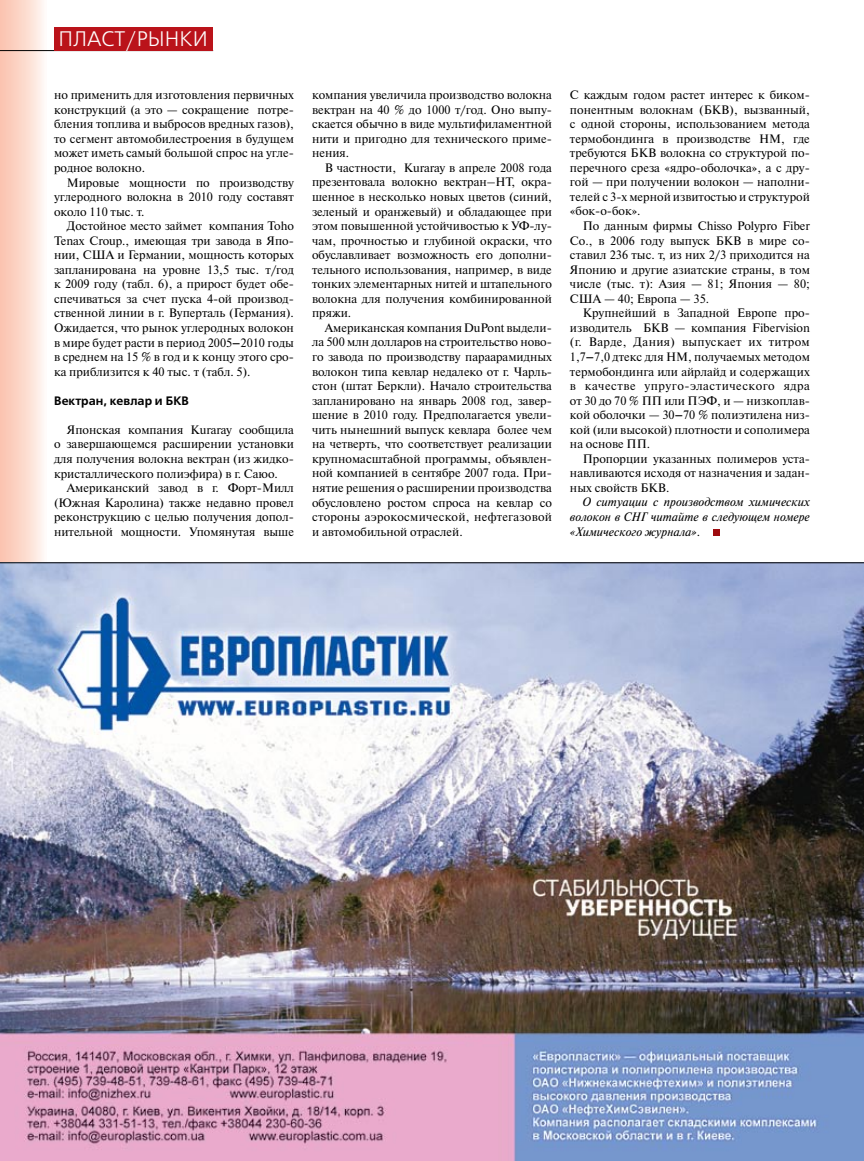
<style>
.page{position:relative;width:864px;height:1161px;background:#fff}
.page>*{position:absolute;margin:0;border:0;box-sizing:border-box;transform-origin:0 0}
.t1{font:21px "Free Set C";color:#fff}
.t2{font:12.15px/14.5px "Newton C";color:#000;text-align:justify}
.t3{font:italic 12.15px/14.5px "Newton C";color:#000;text-align:justify}
.t4{font:700 12.15px "Free Set C";color:#000}
.s1{font-family:"Pragmatica C";font-weight:700}
</style>
<div class="page">
<div style="left:712px;top:529px;width:7px;height:7px;background:#9e0b0f"></div>
<hr style="left:0;top:50px;width:213px;height:1px;background:#000">
<div style="left:54px;top:27px;width:159px;height:24px;background:#ba131a"></div>
<img style="left:0;top:562px;width:863px;height:599px">
<h1 class="t1" style="left:58px;top:28px;width:151px">ПЛАСТ/РЫНКИ</h1>
<p class="t2" style="left:54px;top:88px;width:241px">но применить для изготовления первичных конструкций (а это — сокращение потре&shy;бления топлива и выбросов вредных газов), то сегмент автомобилестроения в будущем может иметь самый большой спрос на угле&shy;родное волокно.</p>
<p class="t2" style="left:54px;top:175px;width:241px;text-indent:13px">Мировые мощности по производству углеродного волокна в 2010 году составят около 110 тыс. т.</p>
<p class="t2" style="left:54px;top:219px;width:241px;text-indent:13px">Достойное место займет компания Toho Tenax Croup., имеющая три завода в Япо&shy;нии, США и Германии, мощность которых запланирована на уровне 13,5 тыс. т/год к 2009 году (табл. 6), а прирост будет обе&shy;спечиваться за счет пуска 4-ой производ&shy;ственной линии в г. Вуперталь (Германия).<br>Ожидается, что рынок углеродных волокон в мире будет расти в период 2005<span class="s1">–</span>2010 годы в среднем на 15 % в год и к концу этого сро&shy;ка приблизится к 40 тыс. т (табл. 5).</p>
<p class="t4" style="left:54px;top:394px;width:137px">Вектран, кевлар и БКВ</p>
<p class="t2" style="left:54px;top:422px;width:241px;text-indent:13px">Японская компания Kuraray сообщила о завершающемся расширении установки для получения волокна вектран (из жидко&shy;кристаллического полиэфира) в г. Саюо.</p>
<p class="t2" style="left:54px;top:481px;width:241px;text-indent:13px">Американский завод в г. Форт-Милл (Южная Каролина) также недавно провел реконструкцию с целью получения допол&shy;нительной мощности. Упомянутая выше</p>
<p class="t2" style="left:312px;top:88px;width:241px">компания увеличила производство волокна вектран на 40 % до 1000 т/год. Оно выпу&shy;скается обычно в виде мультифиламентной нити и пригодно для технического приме&shy;нения.</p>
<p class="t2" style="left:312px;top:160px;width:241px;text-indent:13px">В частности, Kuraray в апреле 2008 года презентовала волокно вектран–НТ, окра&shy;шенное в несколько новых цветов (синий, зеленый и оранжевый) и обладающее при этом повышенной устойчивостью к УФ-лу&shy;чам, прочностью и глубиной окраски, что обуславливает возможность его дополни&shy;тельного использования, например, в виде тонких элементарных нитей и штапельного волокна для получения комбинированной пряжи.</p>
<p class="t2" style="left:312px;top:320px;width:241px;text-indent:13px">Американская компания DuPont выдели&shy;ла 500 млн долларов на строительство ново&shy;го завода по производству параарамидных волокон типа кевлар недалеко от г. Чарль&shy;стон (штат Беркли). Начало строительства запланировано на январь 2008 год, завер&shy;шение в 2010 году. Предполагается увели&shy;чить нынешний выпуск кевлара более чем на четверть, что соответствует реализации крупномасштабной программы, объявлен&shy;ной компанией в сентябре 2007 года. При&shy;нятие решения о расширении производства обусловлено ростом спроса на кевлар со стороны аэрокосмической, нефтегазовой и автомобильной отраслей.</p>
<p class="t2" style="left:569px;top:88px;width:241px">С каждым годом растет интерес к биком&shy;понентным волокнам (БКВ), вызванный, с одной стороны, использованием метода термобондинга в производстве НМ, где требуются БКВ волокна со структурой по&shy;перечного среза «ядро-оболочка», а с дру&shy;гой — при получении волокон — наполни&shy;телей с 3-х мерной извитостью и структурой «бок-о-бок».</p>
<p class="t2" style="left:569px;top:219px;width:241px;text-indent:13px">По данным фирмы Chisso Polypro Fiber Co., в 2006 году выпуск БКВ в мире со&shy;ставил 236 тыс. т, из них 2/3 приходится на Японию и другие азиатские страны, в том числе (тыс. т): Азия — 81; Япония — 80; США — 40; Европа — 35.</p>
<p class="t2" style="left:569px;top:306px;width:241px;text-indent:13px">Крупнейший в Западной Европе про&shy;изводитель БКВ — компания Fibervision (г. Варде, Дания) выпускает их титром 1,7<span class="s1">–</span>7,0 дтекс для НМ, получаемых методом термобондинга или айрлайд и содержащих в качестве упруго-эластического ядра от 30 до 70 % ПП или ПЭФ, и — низкоплав&shy;кой оболочки — 30<span class="s1">–</span>70 % полиэтилена низ&shy;кой (или высокой) плотности и сополимера на основе ПП.</p>
<p class="t2" style="left:569px;top:451px;width:241px;text-indent:13px">Пропорции указанных полимеров уста&shy;навливаются исходя от назначения и задан&shy;ных свойств БКВ.</p>
<p class="t3" style="left:569px;top:495px;width:241px;text-indent:13px">О ситуации с производством химических волокон в СНГ читайте в следующем номере «Химического журнала».</p>
</div>
